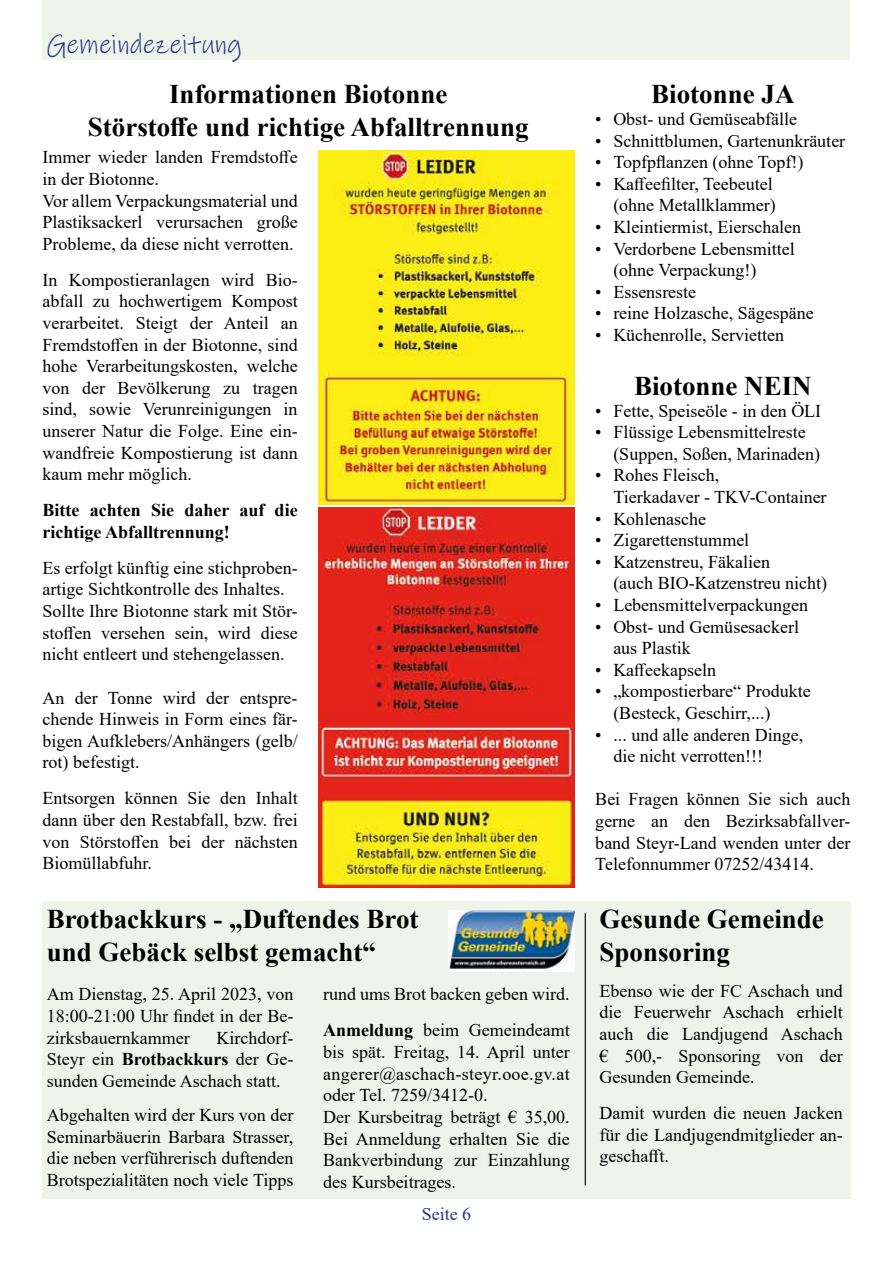
<style>
.page{position:relative;width:893px;height:1263px;background:#fff}
.page>*{position:absolute;margin:0;border:0;box-sizing:border-box;transform-origin:0 0}
.t1{font:700 27px/32.4px "Times New Roman";color:#000}
.t2{font:27px "Ink Free";color:#28348b}
.t3{font:18px/21.6px "Times New Roman";color:#000}
.t4{font:700 18px/21.6px "Times New Roman";color:#000}
.t5{font:18px "Times New Roman";color:#28348b}
.s1{font-weight:700}
</style>
<div class="page">
<div style="left:43px;top:901px;width:552px;height:298px;background:#eff4ea"></div>
<img style="left:319px;top:151px;width:255px;height:354px">
<img style="left:319px;top:507px;width:255px;height:380px">
<img style="left:448px;top:910px;width:126px;height:61px">
<div style="left:595px;top:901px;width:256px;height:298px;background:#eff4ea"></div>
<div style="left:43px;top:0;width:807px;height:60px;background:#eff4ea"></div>
<hr style="left:585px;top:913px;width:1px;height:272px;background:#000">
<h1 class="t2" style="left:47px;top:27px;width:197px">Gemeindezeitung</h1>
<h1 class="t1" style="left:88px;top:77px;width:442px;text-align:center">Informationen Biotonne<br>Störstoffe und richtige Abfalltrennung</h1>
<p class="t3" style="left:43px;top:146px;width:257px">Immer wieder landen Fremdstoffe in der Biotonne.<br>Vor allem Verpackungsmaterial und<br>Plastiksackerl verursachen große<br>Probleme, da diese nicht verrotten.</p>
<p class="t3" style="left:43px;top:268px;width:257px;text-align:justify">In Kompostieranlagen wird Bio&shy;abfall zu hochwertigem Kompost verarbeitet. Steigt der Anteil an Fremdstoffen in der Biotonne, sind hohe Verarbeitungskosten, welche von der Bevölkerung zu tragen sind, sowie Verunreinigungen in unserer Natur die Folge. Eine ein&shy;wandfreie Kompostierung ist dann kaum mehr möglich.</p>
<p class="t4" style="left:43px;top:499px;width:257px">Bitte achten Sie daher auf die richtige Abfalltrennung!</p>
<p class="t3" style="left:43px;top:556px;width:257px">Es erfolgt künftig eine stichproben&shy;artige Sichtkontrolle des Inhaltes.<br>Sollte Ihre Biotonne stark mit Stör&shy;stoffen versehen sein, wird diese nicht entleert und stehengelassen.</p>
<p class="t3" style="left:43px;top:686px;width:257px;text-align:justify">An der Tonne wird der entspre&shy;chende Hinweis in Form eines fär&shy;bigen Aufklebers/Anhängers (gelb/ rot) befestigt.</p>
<p class="t3" style="left:43px;top:787px;width:257px;text-align:justify">Entsorgen können Sie den Inhalt dann über den Restabfall, bzw. frei von Störstoffen bei der nächsten Biomüllabfuhr.</p>
<h1 class="t1" style="left:47px;top:902px;width:373px">Brotbackkurs - „Duftendes Brot und Gebäck selbst gemacht“</h1>
<p class="t3" style="left:323px;top:976px;width:248px;line-height:36px">rund ums Brot backen geben wird.<br><span class="s1">Anmeldung</span> beim Gemeindeamt</p>
<p class="t3" style="left:323px;top:1041px;width:248px">bis spät. Freitag, 14. April unter angerer@aschach-steyr.ooe.gv.at oder Tel. 7259/3412-0.<br>Der Kursbeitrag beträgt € 35,00.<br>Bei Anmeldung erhalten Sie die<br>Bankverbindung zur Einzahlung des Kursbeitrages.</p>
<p class="t3" style="left:47px;top:983px;width:248px;text-align:justify">Am Dienstag, 25. April 2023, von 18:00-21:00 Uhr findet in der Be&shy;zirksbauernkammer</p>
<p class="t3" style="left:47px;top:1026px;width:248px;text-align:justify;text-indent:170px">Kirchdorf-Steyr ein <span class="s1">Brotbackkurs</span> der Ge&shy;sunden Gemeinde Aschach statt.</p>
<p class="t3" style="left:47px;top:1104px;width:248px;text-align:justify">Abgehalten wird der Kurs von der Seminarbäuerin Barbara Strasser, die neben verführerisch duftenden Brotspezialitäten noch viele Tipps</p>
<p class="t5" style="left:422px;top:1201px;width:51px">Seite 6</p>
<h1 class="t1" style="left:651px;top:77px;width:145px">Biotonne JA</h1>
<p class="t3" style="left:595px;top:108px;width:203px">• Obst- und Gemüseabfälle</p>
<p class="t3" style="left:595px;top:129px;width:251px">• Schnittblumen, Gartenunkräuter</p>
<p class="t3" style="left:595px;top:151px;width:210px">• Topfpflanzen (ohne Topf!)</p>
<p class="t3" style="left:595px;top:172px;width:182px;text-align:right">• Kaffeefilter, Teebeutel (ohne Metallklammer)</p>
<p class="t3" style="left:595px;top:216px;width:207px">• Kleintiermist, Eierschalen</p>
<p class="t3" style="left:613px;top:237px;width:183px;text-indent:-18px">• Verdorbene Lebensmittel (ohne Verpackung!)</p>
<p class="t3" style="left:595px;top:280px;width:102px">• Essensreste</p>
<p class="t3" style="left:595px;top:302px;width:220px">• reine Holzasche, Sägespäne</p>
<p class="t3" style="left:595px;top:324px;width:190px">• Küchenrolle, Servietten</p>
<h1 class="t1" style="left:634px;top:369px;width:179px">Biotonne NEIN</h1>
<p class="t3" style="left:595px;top:399px;width:227px">• Fette, Speiseöle - in den ÖLI</p>
<p class="t3" style="left:613px;top:421px;width:208px;text-indent:-18px">• Flüssige Lebensmittelreste (Suppen, Soßen, Marinaden)</p>
<p class="t3" style="left:613px;top:464px;width:215px;text-indent:-18px">• Rohes Fleisch,<br>Tierkadaver - TKV-Container</p>
<p class="t3" style="left:595px;top:507px;width:112px">• Kohlenasche</p>
<p class="t3" style="left:595px;top:529px;width:155px">• Zigarettenstummel</p>
<p class="t3" style="left:613px;top:550px;width:215px;text-indent:-18px">• Katzenstreu, Fäkalien<br>(auch BIO-Katzenstreu nicht)</p>
<p class="t3" style="left:595px;top:594px;width:214px">• Lebensmittelverpackungen</p>
<p class="t3" style="left:613px;top:615px;width:187px;text-indent:-18px">• Obst- und Gemüsesackerl aus Plastik</p>
<p class="t3" style="left:595px;top:658px;width:122px">• Kaffeekapseln</p>
<p class="t3" style="left:613px;top:680px;width:199px;text-indent:-18px">• „kompostierbare“ Produkte (Besteck, Geschirr,...)</p>
<p class="t3" style="left:613px;top:723px;width:191px;text-indent:-18px">• ... und alle anderen Dinge, die nicht verrotten!!!</p>
<p class="t3" style="left:595px;top:788px;width:257px;text-align:justify">Bei Fragen können Sie sich auch gerne an den Bezirksabfallver&shy;band Steyr-Land wenden unter der Telefonnummer 07252/43414.</p>
<h1 class="t1" style="left:600px;top:902px;width:226px">Gesunde Gemeinde<br>Sponsoring</h1>
<p class="t3" style="left:600px;top:979px;width:245px;text-align:justify">Ebenso wie der FC Aschach und die Feuerwehr Aschach erhielt auch die Landjugend Aschach € 500,- Sponsoring von der Gesunden Gemeinde.</p>
<p class="t3" style="left:600px;top:1102px;width:245px;text-align:justify">Damit wurden die neuen Jacken für die Landjugendmitglieder an&shy;geschafft.</p>
</div>
